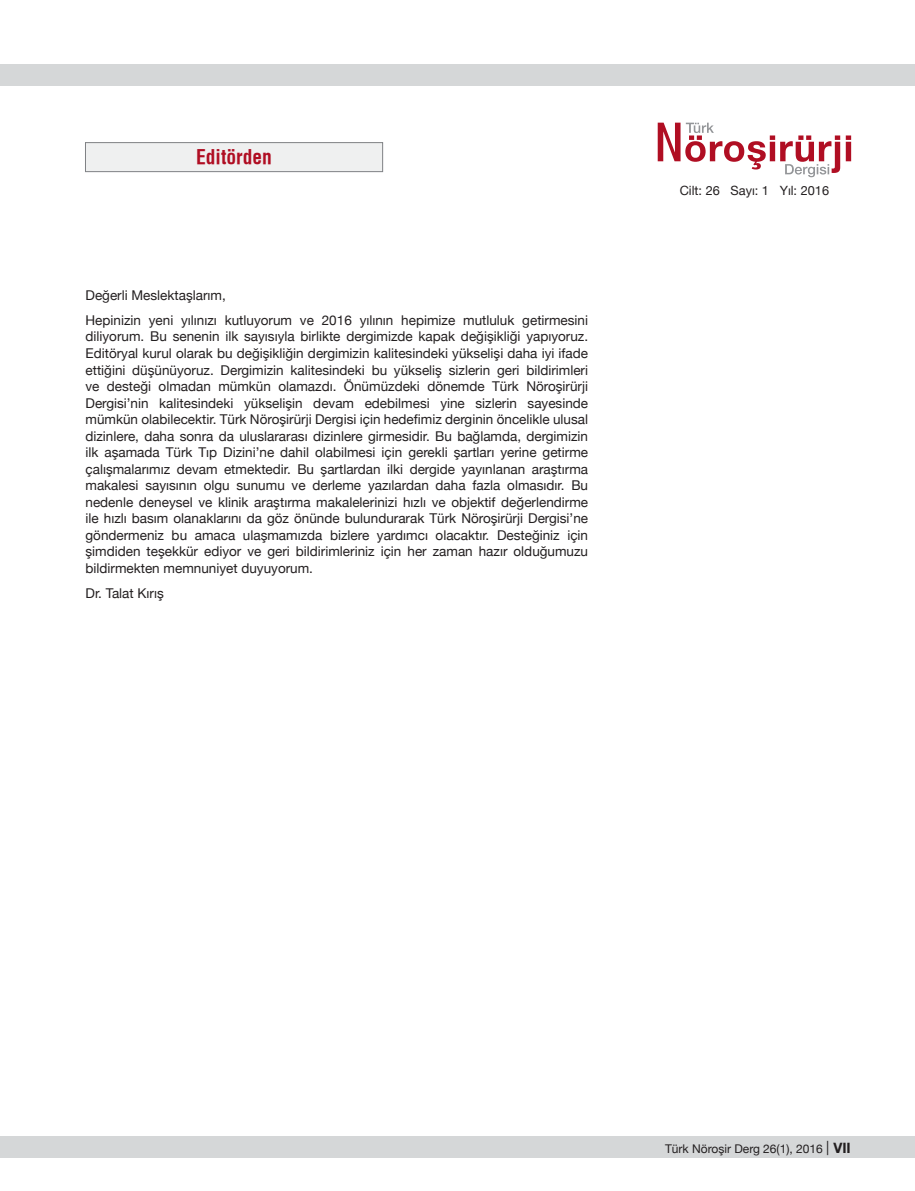
<style>
.page{position:relative;width:915px;height:1191px;background:#fff}
.page>*{position:absolute;margin:0;border:0;box-sizing:border-box;transform-origin:0 0}
.t1{font:700 19.5px "Helvetica Condens";color:#b00e23}
.t2{font:13.5px/16.5px "Helvetica Neue";color:#231f20}
.t3{font:12.75px "Helvetica Neue";color:#231f20}
.t4{font:12px "Helvetica Neue";color:#231f20}
.s1{font-size:14.25px}
.s2{font-weight:700;font-size:14.25px}
</style>
<div class="page">
<div style="left:0;top:1136px;width:914px;height:22px;background:#d5d7d8"></div>
<div style="left:0;top:64px;width:914px;height:21px;background:#d5d7d8"></div>
<div style="left:85px;top:143px;width:297px;height:29px;background:#eff0f0"></div>
<div style="left:85px;top:142px;width:298px;height:30px;border:1px solid #808285"></div>
<svg style="left:657px;top:123px;width:193px;height:54px"></svg>
<h1 class="t1" style="left:196px;top:145px;width:77px">Editörden</h1>
<p class="t2" style="left:85px;top:282px;width:504px;line-height:25px">Değerli Meslektaşlarım,<br>Hepinizin yeni yılınızı kutluyorum ve 2016 yılının hepimize mutluluk getirmesini</p>
<p class="t2" style="left:85px;top:328px;width:504px;text-align:justify">diliyorum. Bu senenin ilk sayısıyla birlikte dergimizde kapak değişikliği yapıyoruz.<br>Editöryal kurul olarak bu değişikliğin dergimizin kalitesindeki yükselişi daha iyi ifade ettiğini düşünüyoruz. Dergimizin kalitesindeki bu yükseliş sizlerin geri bildirimleri ve desteği olmadan mümkün olamazdı. Önümüzdeki dönemde Türk Nöroşirürji Dergisi’nin kalitesindeki yükselişin devam edebilmesi yine sizlerin sayesinde mümkün olabilecektir. Türk Nöroşirürji Dergisi için hedefimiz derginin öncelikle ulusal dizinlere, daha sonra da uluslararası dizinlere girmesidir. Bu bağlamda, dergimizin ilk aşamada Türk Tıp Dizini’ne dahil olabilmesi için gerekli şartları yerine getirme çalışmalarımız devam etmektedir. Bu şartlardan ilki dergide yayınlanan araştırma makalesi sayısının olgu sunumu ve derleme yazılardan daha fazla olmasıdır. Bu nedenle deneysel ve klinik araştırma makalelerinizi hızlı ve objektif değerlendirme ile hızlı basım olanaklarını da göz önünde bulundurarak Türk Nöroşirürji Dergisi’ne göndermeniz bu amaca ulaşmamızda bizlere yardımcı olacaktır. Desteğiniz için şimdiden teşekkür ediyor ve geri bildirimleriniz için her zaman hazır olduğumuzu bildirmekten memnuniyet duyuyorum.</p>
<p class="t2" style="left:85px;top:584px;width:80px">Dr. Talat Kırış</p>
<p class="t3" style="left:679px;top:183px;width:151px">Cilt: 26 Sayı: 1 Yıl: 2016</p>
<p class="t4" style="left:664px;top:1141px;width:187px">Türk Nöroşir Derg 26(1), 2016 <span class="s1">|</span> <span class="s2">VII</span></p>
</div>
